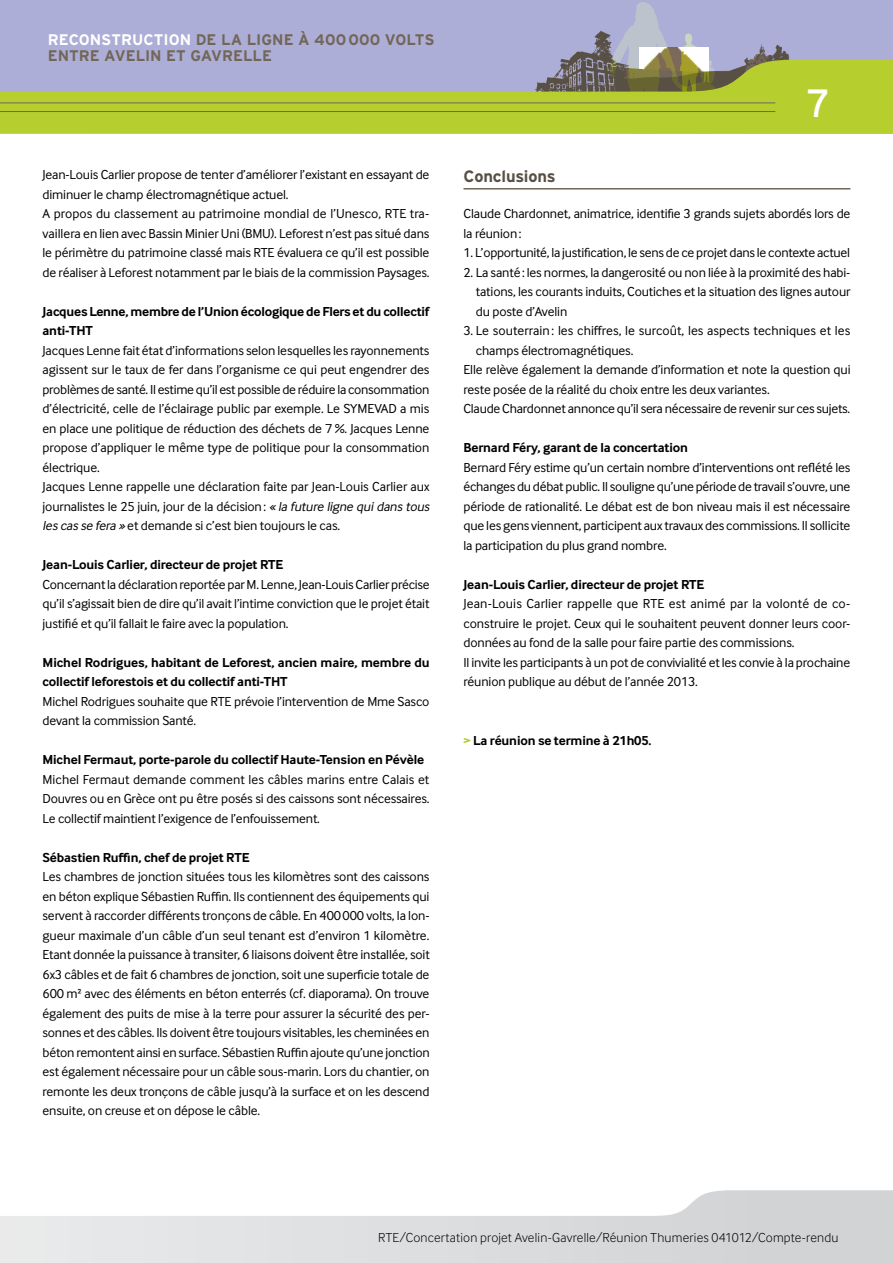
<style>
.page{position:relative;width:893px;height:1263px;background:#fff}
.page>*{position:absolute;margin:0;border:0;box-sizing:border-box;transform-origin:0 0}
.t1{font:39.3px "Interstate";color:#fff}
.t2{font:700 16.5px "Interstate";color:#595045}
.t3{font:700 15.3px/16.4px "Interstate";color:#726658}
.t4{font:13.5px/19.5px "Inter Face";letter-spacing:-.01em;color:#000}
.t5{font:700 13.5px/19.5px "Inter Face";letter-spacing:-.01em;color:#000}
.t6{font:300 13.5px "Inter Face";letter-spacing:.015em;color:#000}
.s1{color:#fff}
.s2{font-style:italic}
.s3{color:#b6cf2f}
</style>
<div class="page">
<div style="left:0;top:0;width:893px;height:112px;background:#adaed7"></div>
<img style="left:561px;top:31px;width:48px;height:28px">
<svg style="left:609px;top:2px;width:181px;height:57px"></svg>
<svg style="left:0;top:59px;width:893px;height:75px;fill:#b6cf2f"></svg>
<hr style="left:0;top:103px;width:775px;height:1px;background:#726658">
<hr style="left:0;top:111px;width:775px;height:1px;background:#726658">
<svg style="left:0;top:1190px;width:893px;height:73px"></svg>
<hr style="left:463px;top:188px;width:387px;height:2px;background:#726658">
<p class="t3" style="left:48px;top:31px;width:388px"><span class="s1">RECONSTRUCTION</span> DE LA LIGNE À 400000 VOLTS<br>ENTRE AVELIN ET GAVRELLE</p>
<p class="t4" style="left:43px;top:165px;width:388px">Jean-Louis Carlier propose de tenter d’améliorer l’existant en essayant de diminuer le champ électromagnétique actuel.<br>A propos du classement au patrimoine mondial de l’Unesco, RTE tra&shy;vaillera en lien avec Bassin Minier Uni (BMU). Leforest n’est pas situé dans le périmètre du patrimoine classé mais RTE évaluera ce qu’il est possible de réaliser à Leforest notamment par le biais de la commission Paysages.</p>
<p class="t5" style="left:43px;top:301px;width:388px">Jacques Lenne, membre de l’Union écologique de Flers et du collectif anti-THT</p>
<p class="t4" style="left:43px;top:340px;width:391px">Jacques Lenne fait état d’informations selon lesquelles les rayonnements agissent sur le taux de fer dans l’organisme ce qui peut engendrer des problèmes de santé. Il estime qu’il est possible de réduire la consommation d’électricité, celle de l’éclairage public par exemple. Le SYMEVAD a mis en place une politique de réduction des déchets de 7 %. Jacques Lenne propose d’appliquer le même type de politique pour la consommation électrique.<br>Jacques Lenne rappelle une déclaration faite par Jean-Louis Carlier aux journalistes le 25 juin, jour de la décision: <span class="s2">«la future ligne quidans tous les cas se fera»</span> et demande si c’est bien toujours le cas.</p>
<p class="t5" style="left:43px;top:555px;width:226px">Jean-Louis Carlier, directeur de projet RTE</p>
<p class="t4" style="left:43px;top:574px;width:389px;text-align:justify">Concernant la déclaration reportée par M. Lenne, Jean-Louis Carlier précise qu’il s’agissait bien de dire qu’il avait l’intime conviction que le projet était justifié et qu’il fallait le faire avec la population.</p>
<p class="t5" style="left:43px;top:652px;width:389px">Michel Rodrigues, habitant de Leforest, ancien maire, membre du collectif leforestois et du collectif anti-THT</p>
<p class="t4" style="left:43px;top:691px;width:388px">Michel Rodrigues souhaite que RTE prévoie l’intervention de Mme Sasco devant la commission Santé.</p>
<p class="t5" style="left:43px;top:750px;width:383px">Michel Fermaut, porte-parole du collectif Haute-Tension en Pévèle</p>
<p class="t4" style="left:43px;top:769px;width:388px;text-align:justify">Michel Fermaut demande comment les câbles marins entre Calais et Douvres ou en Grèce ont pu être posés si des caissons sont nécessaires.<br>Le collectif maintient l’exigence de l’enfouissement.</p>
<p class="t5" style="left:43px;top:847px;width:209px">Sébastien Ruffin, chef de projet RTE</p>
<p class="t4" style="left:43px;top:867px;width:389px;text-align:justify">Les chambres de jonction situées tous les kilomètres sont des caissons en béton explique Sébastien Ruffin. Ils contiennent des équipements qui servent à raccorder différents tronçons de câble. En 400000 volts, la lon&shy;gueur maximale d’un câble d’un seul tenant est d’environ 1 kilomètre.<br>Etant donnée la puissance à transiter, 6 liaisons doivent être installée, soit 6x3 câbles et de fait 6 chambres de jonction, soit une superficie totale de 600 m² avec des éléments en béton enterrés (cf. diaporama). On trouve également des puits de mise à la terre pour assurer la sécurité des per&shy;sonnes et des câbles. Ils doivent être toujours visitables, les cheminées en béton remontent ainsi en surface. Sébastien Ruffin ajoute qu’une jonction est également nécessaire pour un câble sous-marin. Lors du chantier, on remonte les deux tronçons de câble jusqu’à la surface et on les descend ensuite, on creuse et on dépose le câble.</p>
<h1 class="t1" style="left:807px;top:81px;width:25px">7</h1>
<p class="t2" style="left:463px;top:167px;width:94px">CONCLUSIONS</p>
<p class="t4" style="left:463px;top:204px;width:388px">Claude Chardonnet, animatrice, identifie 3 grands sujets abordés lors de la réunion:</p>
<p class="t4" style="left:463px;top:243px;width:388px">1. L’opportunité, la justification, le sens de ce projet dans le contexte actuel</p>
<p class="t4" style="left:476px;top:262px;width:376px;text-align:justify;text-indent:-12px">2. La santé: les normes, la dangerosité ou non liée à la proximité des habi&shy;tations, les courants induits, Coutiches et la situation des lignes autour du poste d’Avelin</p>
<p class="t4" style="left:463px;top:321px;width:388px">3. Le souterrain : les chiffres, le surcoût, les aspects techniques et les</p>
<p class="t4" style="left:476px;top:340px;width:159px">champs électromagnétiques.</p>
<p class="t4" style="left:463px;top:360px;width:389px">Elle relève également la demande d’information et note la question qui</p>
<p class="t4" style="left:463px;top:379px;width:308px">reste posée de la réalité du choix entre les deux variantes.</p>
<p class="t4" style="left:463px;top:399px;width:388px">Claude Chardonnet annonce qu’il sera nécessaire de revenir sur ces sujets.</p>
<p class="t5" style="left:463px;top:438px;width:226px">Bernard Féry, garant de la concertation</p>
<p class="t4" style="left:463px;top:457px;width:388px;text-align:justify">Bernard Féry estime qu’un certain nombre d’interventions ont reflété les échanges du débat public. Il souligne qu’une période de travail s’ouvre, une période de rationalité. Le débat est de bon niveau mais il est nécessaire que les gens viennent, participent aux travaux des commissions. Il sollicite la participation du plus grand nombre.</p>
<p class="t5" style="left:463px;top:574px;width:226px">Jean-Louis Carlier, directeur de projet RTE</p>
<p class="t4" style="left:463px;top:594px;width:388px">Jean-Louis Carlier rappelle que RTE est animé par la volonté de co&shy;construire le projet. Ceux qui le souhaitent peuvent donner leurs coor&shy;données au fond de la salle pour faire partie des commissions.<br>Il invite les participants à un pot de convivialité et les convie à la prochaine réunion publique au début de l’année 2013.</p>
<p class="t5" style="left:463px;top:730px;width:190px"><span class="s3">&gt;</span> La réunion se termine à 21h05.</p>
<p class="t6" style="left:378px;top:1230px;width:462px">RTE/Concertation projet Avelin-Gavrelle/Réunion Thumeries 041012/Compte-rendu</p>
</div>
